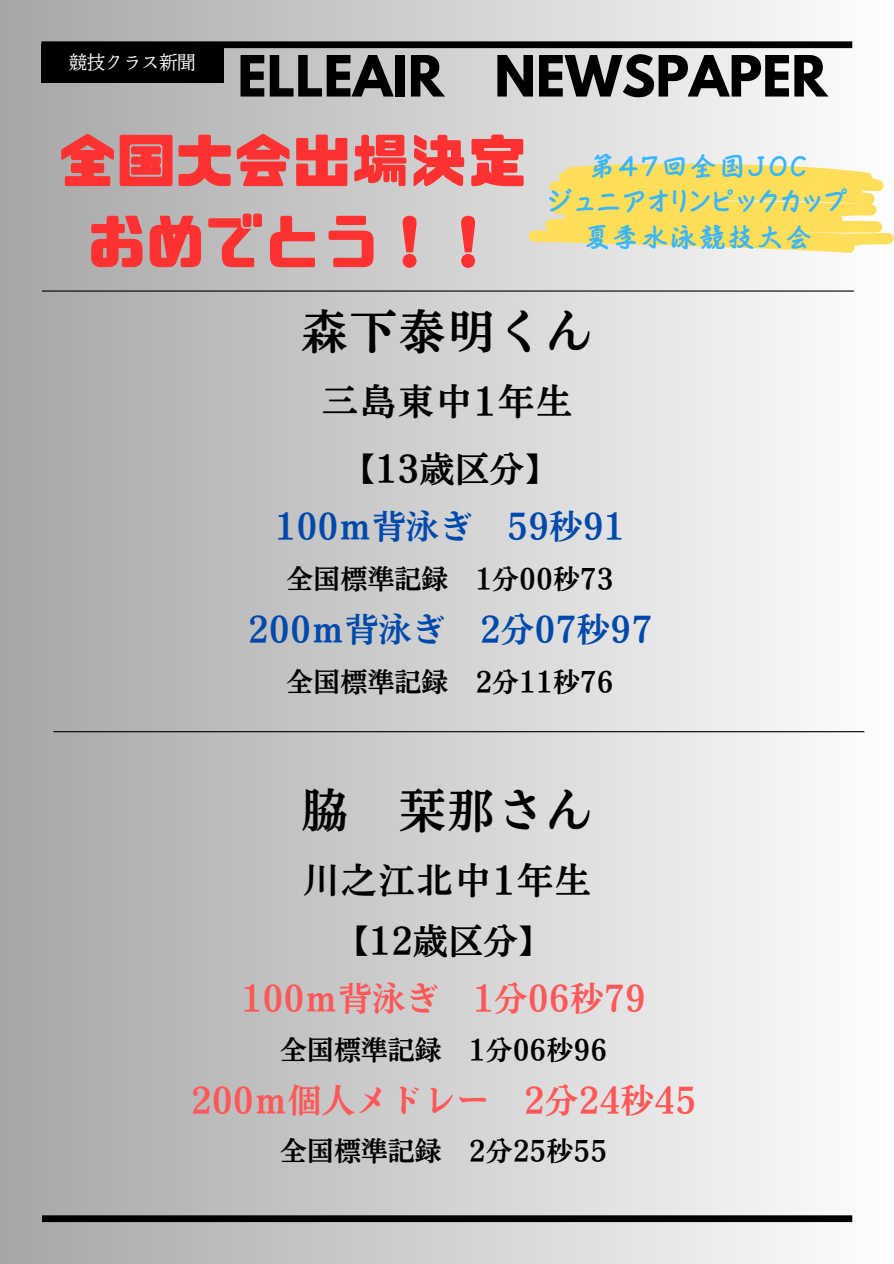
<style>
.page{position:relative;width:894px;height:1264px;background:#fff}
.page>*{position:absolute;margin:0;border:0;box-sizing:border-box;transform-origin:0 0}
.t1{font:58.5px/81px "CP Font";color:#ff3131;text-align:center}
.t2{font:700 50.4px "League Spartan";color:#000}
.t3{font:46.65px "Nud Motoya Mincho Std W6";letter-spacing:.05em;color:#000}
.t4{font:36.15px "Nud Motoya Mincho Std W6";letter-spacing:.05em;color:#000}
.t5{font:35.1px "Nud Motoya Mincho Std W6";color:#000}
.t6{font:33.75px "Nud Motoya Mincho Std W6";color:#ff5757}
.t7{font:33.75px "Nud Motoya Mincho Std W6";color:#004aad}
.t8{font:27px "Nud Motoya Mincho Std W6";color:#000}
.t9{font:26.25px/35.5px "Markertai EGP Extra SJIS";letter-spacing:.1em;color:#38b6ff;text-align:center}
.t10{font:18px "Nud Motoya Mincho Std W2 b";color:#fff}
</style>
<div class="page">
<div style="left:0;top:0;width:893px;height:1263px;background:linear-gradient(to right,#a6a6a6,#fefefe)"></div>
<div style="left:41px;top:41px;width:811px;height:7px;background:#000"></div>
<div style="left:42px;top:1215px;width:810px;height:6px;background:#000"></div>
<hr style="left:42px;top:290px;width:811px;height:1px;background:#000">
<hr style="left:53px;top:731px;width:811px;height:1px;background:#000">
<div style="left:41px;top:45px;width:182px;height:38px;background:#000"></div>
<svg style="left:528px;top:164px;width:365px;height:89px;background:#fae075"></svg>
<p class="t10" style="left:69px;top:53px;width:128px">競技クラス新聞</p>
<h2 class="t2" style="left:237px;top:51px;width:591px">ELLEAIR NEWSPAPER</h2>
<p class="t1" style="left:58px;top:121px;width:470px">全国大会出場決定おめでとう！！</p>
<p class="t9" style="left:548px;top:148px;width:301px">第47回全国JOC<br>ジュニアオリンピックカップ夏季水泳競技大会</p>
<h4 class="t3" style="left:301px;top:307px;width:293px">森下泰明くん</h4>
<h4 class="t4" style="left:322px;top:383px;width:249px">三島東中1年生</h4>
<h1 class="t5" style="left:340px;top:451px;width:221px">【13歳区分】</h1>
<h1 class="t7" style="left:275px;top:509px;width:351px">100ｍ背泳ぎ 59秒91</h1>
<h1 class="t8" style="left:286px;top:565px;width:328px">全国標準記録 1分00秒73</h1>
<h1 class="t7" style="left:248px;top:612px;width:406px">200ｍ背泳ぎ 2分07秒97</h1>
<h1 class="t8" style="left:286px;top:668px;width:328px">全国標準記録 2分11秒76</h1>
<h4 class="t3" style="left:301px;top:786px;width:293px">脇 栞那さん</h4>
<h4 class="t4" style="left:303px;top:862px;width:287px">川之江北中1年生</h4>
<h3 class="t5" style="left:334px;top:922px;width:220px">【12歳区分】</h3>
<h3 class="t6" style="left:241px;top:981px;width:406px">100ｍ背泳ぎ 1分06秒79</h3>
<h3 class="t8" style="left:280px;top:1035px;width:328px">全国標準記録 1分06秒96</h3>
<h3 class="t6" style="left:191px;top:1082px;width:507px">200ｍ個人メドレー 2分24秒45</h3>
<h3 class="t8" style="left:280px;top:1137px;width:328px">全国標準記録 2分25秒55</h3>
</div>
